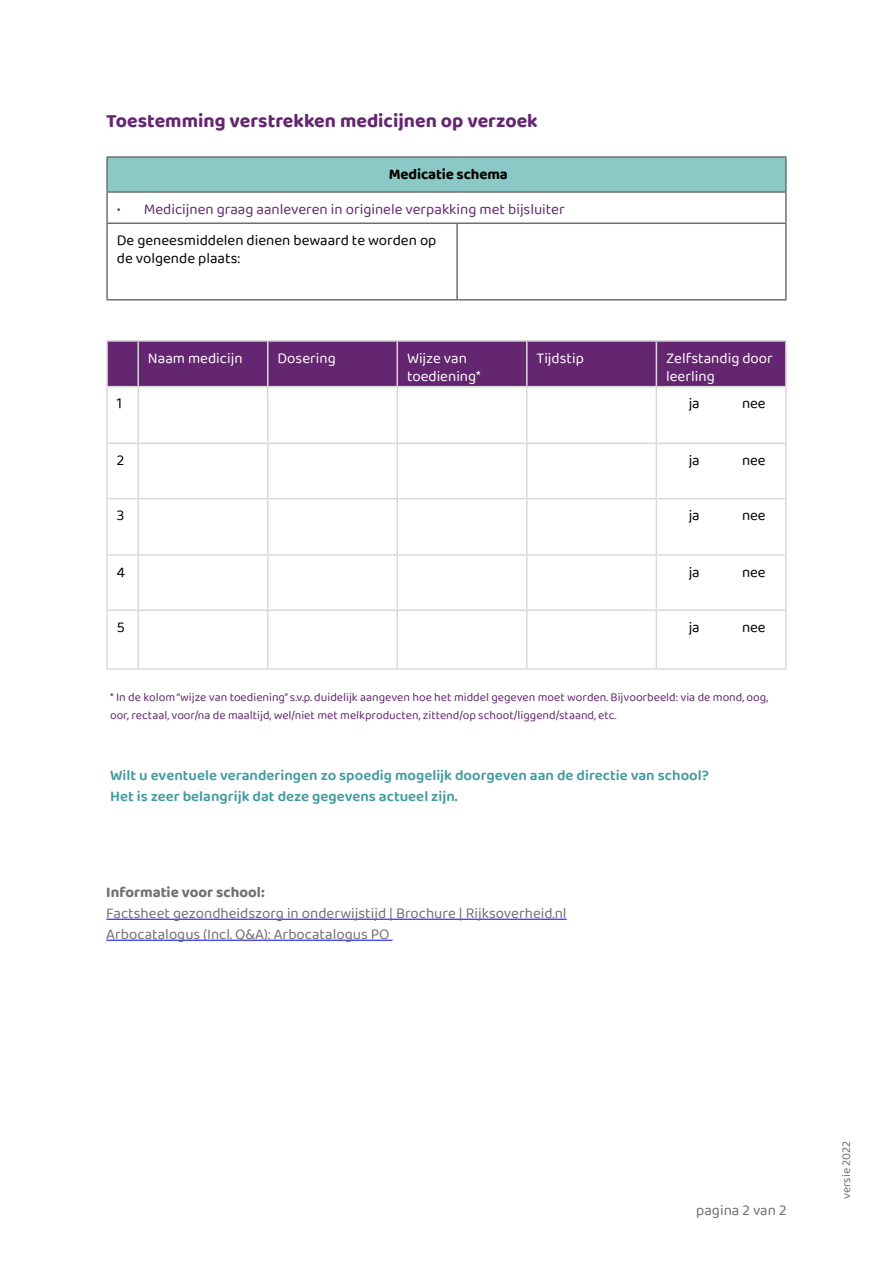
<style>
.page{position:relative;width:893px;height:1263px;background:#fff}
.page>*{position:absolute;margin:0;border:0;box-sizing:border-box;transform-origin:0 0}
.t1{font:700 19.5px "Baloo 2";color:#642670}
.t2{font:600 15px/20.5px "Baloo 2";color:#419a9f}
.t3{font:15px/21px "Baloo 2";color:#706f6f}
.t4{font:15px/18px "Baloo 2";color:#000}
.t5{font:15px/18px "Baloo 2";color:#fff}
.t6{font:15px "Baloo 2";color:#642670}
.t7{font:700 15px "Baloo 2";color:#706f6f}
.t8{font:700 15px "Baloo 2";letter-spacing:-.01em;color:#000}
.t9{font:12px/18px "Baloo 2";color:#642670}
.t10{font:12px "Baloo 2";color:#706f6f}
</style>
<div class="page">
<div style="left:107px;top:157px;width:679px;height:35px;background:#8ac9c5"></div>
<hr style="left:106px;top:156px;width:351px;height:2px;background:#706f6f">
<hr style="left:106px;top:158px;width:2px;height:33px;background:#706f6f">
<hr style="left:457px;top:156px;width:330px;height:2px;background:#706f6f">
<hr style="left:785px;top:158px;width:2px;height:33px;background:#706f6f">
<hr style="left:106px;top:191px;width:351px;height:2px;background:#706f6f">
<hr style="left:106px;top:193px;width:2px;height:29px;background:#706f6f">
<hr style="left:457px;top:191px;width:330px;height:2px;background:#706f6f">
<hr style="left:785px;top:193px;width:2px;height:29px;background:#706f6f">
<hr style="left:106px;top:222px;width:351px;height:2px;background:#706f6f">
<hr style="left:106px;top:224px;width:2px;height:75px;background:#706f6f">
<hr style="left:457px;top:222px;width:330px;height:2px;background:#706f6f">
<hr style="left:456px;top:224px;width:2px;height:75px;background:#706f6f">
<hr style="left:785px;top:224px;width:2px;height:75px;background:#706f6f">
<hr style="left:106px;top:299px;width:351px;height:2px;background:#706f6f">
<hr style="left:457px;top:299px;width:330px;height:2px;background:#706f6f">
<div style="left:108px;top:342px;width:677px;height:44px;background:#642670"></div>
<hr style="left:106px;top:387px;width:2px;height:56px;background:#d9d9d9">
<hr style="left:137px;top:387px;width:2px;height:56px;background:#d9d9d9">
<hr style="left:267px;top:387px;width:1px;height:56px;background:#d9d9d9">
<hr style="left:397px;top:387px;width:1px;height:56px;background:#d9d9d9">
<hr style="left:526px;top:387px;width:2px;height:56px;background:#d9d9d9">
<hr style="left:656px;top:387px;width:1px;height:56px;background:#d9d9d9">
<hr style="left:785px;top:387px;width:2px;height:56px;background:#d9d9d9">
<hr style="left:106px;top:443px;width:32px;height:1px;background:#d9d9d9">
<hr style="left:106px;top:444px;width:2px;height:54px;background:#d9d9d9">
<hr style="left:138px;top:443px;width:130px;height:1px;background:#d9d9d9">
<hr style="left:137px;top:444px;width:2px;height:54px;background:#d9d9d9">
<hr style="left:268px;top:443px;width:129px;height:1px;background:#d9d9d9">
<hr style="left:267px;top:444px;width:1px;height:54px;background:#d9d9d9">
<hr style="left:397px;top:443px;width:130px;height:1px;background:#d9d9d9">
<hr style="left:397px;top:444px;width:1px;height:54px;background:#d9d9d9">
<hr style="left:527px;top:443px;width:129px;height:1px;background:#d9d9d9">
<hr style="left:526px;top:444px;width:2px;height:54px;background:#d9d9d9">
<hr style="left:656px;top:443px;width:131px;height:1px;background:#d9d9d9">
<hr style="left:656px;top:444px;width:1px;height:54px;background:#d9d9d9">
<hr style="left:785px;top:444px;width:2px;height:54px;background:#d9d9d9">
<hr style="left:106px;top:498px;width:32px;height:1px;background:#d9d9d9">
<hr style="left:106px;top:499px;width:2px;height:55px;background:#d9d9d9">
<hr style="left:138px;top:498px;width:130px;height:1px;background:#d9d9d9">
<hr style="left:137px;top:499px;width:2px;height:55px;background:#d9d9d9">
<hr style="left:268px;top:498px;width:129px;height:1px;background:#d9d9d9">
<hr style="left:267px;top:499px;width:1px;height:55px;background:#d9d9d9">
<hr style="left:397px;top:498px;width:130px;height:1px;background:#d9d9d9">
<hr style="left:397px;top:499px;width:1px;height:55px;background:#d9d9d9">
<hr style="left:527px;top:498px;width:129px;height:1px;background:#d9d9d9">
<hr style="left:526px;top:499px;width:2px;height:55px;background:#d9d9d9">
<hr style="left:656px;top:498px;width:131px;height:1px;background:#d9d9d9">
<hr style="left:656px;top:499px;width:1px;height:55px;background:#d9d9d9">
<hr style="left:785px;top:499px;width:2px;height:55px;background:#d9d9d9">
<hr style="left:106px;top:554px;width:32px;height:2px;background:#d9d9d9">
<hr style="left:106px;top:556px;width:2px;height:53px;background:#d9d9d9">
<hr style="left:138px;top:554px;width:130px;height:2px;background:#d9d9d9">
<hr style="left:137px;top:556px;width:2px;height:53px;background:#d9d9d9">
<hr style="left:268px;top:554px;width:129px;height:2px;background:#d9d9d9">
<hr style="left:267px;top:556px;width:1px;height:53px;background:#d9d9d9">
<hr style="left:397px;top:554px;width:130px;height:2px;background:#d9d9d9">
<hr style="left:397px;top:556px;width:1px;height:53px;background:#d9d9d9">
<hr style="left:527px;top:554px;width:129px;height:2px;background:#d9d9d9">
<hr style="left:526px;top:556px;width:2px;height:53px;background:#d9d9d9">
<hr style="left:656px;top:554px;width:131px;height:2px;background:#d9d9d9">
<hr style="left:656px;top:556px;width:1px;height:53px;background:#d9d9d9">
<hr style="left:785px;top:556px;width:2px;height:53px;background:#d9d9d9">
<hr style="left:106px;top:609px;width:32px;height:2px;background:#d9d9d9">
<hr style="left:106px;top:611px;width:2px;height:57px;background:#d9d9d9">
<hr style="left:138px;top:609px;width:130px;height:2px;background:#d9d9d9">
<hr style="left:137px;top:611px;width:2px;height:57px;background:#d9d9d9">
<hr style="left:268px;top:609px;width:129px;height:2px;background:#d9d9d9">
<hr style="left:267px;top:611px;width:1px;height:57px;background:#d9d9d9">
<hr style="left:397px;top:609px;width:130px;height:2px;background:#d9d9d9">
<hr style="left:397px;top:611px;width:1px;height:57px;background:#d9d9d9">
<hr style="left:527px;top:609px;width:129px;height:2px;background:#d9d9d9">
<hr style="left:526px;top:611px;width:2px;height:57px;background:#d9d9d9">
<hr style="left:656px;top:609px;width:131px;height:2px;background:#d9d9d9">
<hr style="left:656px;top:611px;width:1px;height:57px;background:#d9d9d9">
<hr style="left:785px;top:611px;width:2px;height:57px;background:#d9d9d9">
<hr style="left:106px;top:668px;width:32px;height:2px;background:#d9d9d9">
<hr style="left:138px;top:668px;width:130px;height:2px;background:#d9d9d9">
<hr style="left:268px;top:668px;width:129px;height:2px;background:#d9d9d9">
<hr style="left:397px;top:668px;width:130px;height:2px;background:#d9d9d9">
<hr style="left:527px;top:668px;width:129px;height:2px;background:#d9d9d9">
<hr style="left:656px;top:668px;width:131px;height:2px;background:#d9d9d9">
<hr style="left:106px;top:340px;width:32px;height:2px;background:#d9d9d9">
<hr style="left:106px;top:342px;width:2px;height:44px;background:#d9d9d9">
<hr style="left:138px;top:340px;width:130px;height:2px;background:#d9d9d9">
<hr style="left:137px;top:342px;width:2px;height:44px;background:#d9d9d9">
<hr style="left:268px;top:340px;width:129px;height:2px;background:#d9d9d9">
<hr style="left:267px;top:342px;width:1px;height:44px;background:#d9d9d9">
<hr style="left:397px;top:340px;width:130px;height:2px;background:#d9d9d9">
<hr style="left:397px;top:342px;width:1px;height:44px;background:#d9d9d9">
<hr style="left:527px;top:340px;width:129px;height:2px;background:#d9d9d9">
<hr style="left:526px;top:342px;width:2px;height:44px;background:#d9d9d9">
<hr style="left:656px;top:340px;width:131px;height:2px;background:#d9d9d9">
<hr style="left:656px;top:342px;width:1px;height:44px;background:#d9d9d9">
<hr style="left:785px;top:342px;width:2px;height:44px;background:#d9d9d9">
<hr style="left:106px;top:386px;width:32px;height:1px;background:#d9d9d9">
<hr style="left:138px;top:386px;width:130px;height:1px;background:#d9d9d9">
<hr style="left:268px;top:386px;width:129px;height:1px;background:#d9d9d9">
<hr style="left:397px;top:386px;width:130px;height:1px;background:#d9d9d9">
<hr style="left:527px;top:386px;width:129px;height:1px;background:#d9d9d9">
<hr style="left:656px;top:386px;width:131px;height:1px;background:#d9d9d9">
<hr style="left:106px;top:919px;width:461px;height:1px;background:#00f">
<hr style="left:106px;top:940px;width:287px;height:1px;background:#00f">
<h1 class="t1" style="left:106px;top:109px;width:433px">Toestemming verstrekken medicijnen op verzoek</h1>
<p class="t8" style="left:389px;top:165px;width:120px">Medicatie schema</p>
<p class="t6" style="left:117px;top:198px;width:449px">• Medicijnen graag aanleveren in originele verpakking met bijsluiter</p>
<p class="t4" style="left:117px;top:232px;width:321px">De geneesmiddelen dienen bewaard te worden op de volgende plaats:</p>
<p class="t5" style="left:148px;top:350px;width:96px">Naam medicijn</p>
<p class="t5" style="left:277px;top:350px;width:60px">Dosering</p>
<p class="t5" style="left:407px;top:350px;width:75px">Wijze van toediening*</p>
<p class="t5" style="left:537px;top:350px;width:49px">Tijdstip</p>
<p class="t5" style="left:666px;top:350px;width:108px">Zelfstandig door leerling</p>
<p class="t4" style="left:117px;top:395px;width:7px">1</p>
<p class="t4" style="left:689px;top:395px;width:12px">ja</p>
<p class="t4" style="left:742px;top:395px;width:25px">nee</p>
<p class="t4" style="left:117px;top:452px;width:9px">2</p>
<p class="t4" style="left:689px;top:452px;width:12px">ja</p>
<p class="t4" style="left:742px;top:452px;width:25px">nee</p>
<p class="t4" style="left:117px;top:507px;width:9px">3</p>
<p class="t4" style="left:689px;top:507px;width:12px">ja</p>
<p class="t4" style="left:742px;top:507px;width:25px">nee</p>
<p class="t4" style="left:117px;top:564px;width:10px">4</p>
<p class="t4" style="left:689px;top:564px;width:12px">ja</p>
<p class="t4" style="left:742px;top:564px;width:25px">nee</p>
<p class="t4" style="left:117px;top:619px;width:10px">5</p>
<p class="t4" style="left:689px;top:619px;width:12px">ja</p>
<p class="t4" style="left:742px;top:619px;width:25px">nee</p>
<p class="t9" style="left:110px;top:688px;width:660px">* In de kolom “wijze van toediening” s.v.p. duidelijk aangeven hoe het middel gegeven moet worden. Bijvoorbeeld: via de mond, oog, oor, rectaal, voor/na de maaltijd, wel/niet met melkproducten, zittend/op schoot/liggend/staand, etc.</p>
<p class="t2" style="left:110px;top:766px;width:600px">Wilt u eventuele veranderingen zo spoedig mogelijk doorgeven aan de directie van school?<br>Het is zeer belangrijk dat deze gegevens actueel zijn.</p>
<p class="t7" style="left:106px;top:883px;width:160px">Informatie voor school:</p>
<p class="t3" style="left:106px;top:903px;width:462px">Factsheet gezondheidszorg in onderwijstijd | Brochure | Rijksoverheid.nl<br>Arbocatalogus (Incl. Q&amp;A): Arbocatalogus PO</p>
<p class="t3" style="left:696px;top:1200px;width:92px">pagina 2 van 2</p>
<p class="t10" style="left:838px;top:1199px;width:60px;rotate:-90deg">versie 2022</p>
</div>
